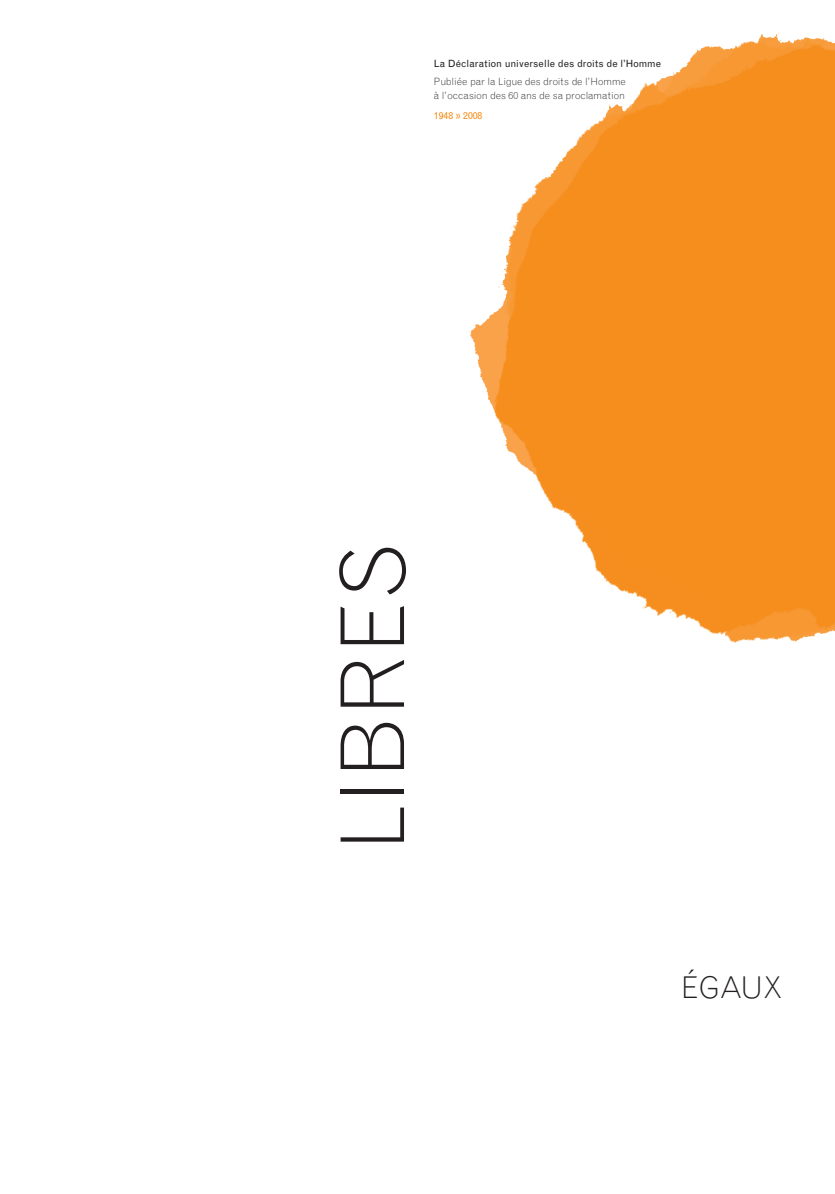
<style>
.page{position:relative;width:835px;height:1194px;background:#fff}
.page>*{position:absolute;margin:0;border:0;box-sizing:border-box;transform-origin:0 0}
.t1{font:300 87.9px "Grotesque";letter-spacing:.015em;color:#231f20}
.t2{font:300 30px "Grotesque";color:#231f20}
.t3{font:300 10px/14px "Grotesque";letter-spacing:-.005em;color:#231f20}
.t4{font:10px "Grotesque";color:#231f20}
.t5{font:10px "Grotesque";color:#f68e1e}
</style>
<div class="page">
<svg style="left:470px;top:33px;width:364px;height:610px"></svg>
<p class="t4" style="left:433px;top:60px;width:228px">La Déclaration universelle des droits de l’Homme</p>
<p class="t3" style="left:433px;top:75px;width:193px">Publiée par la Ligue des droits de l’Homme à l’occasion des 60 ans de sa proclamation</p>
<p class="t5" style="left:433px;top:112px;width:50px">1948 » 2008</p>
<h1 class="t1" style="left:340px;top:851px;width:310px;rotate:-90deg">LIBRES</h1>
<h2 class="t2" style="left:680px;top:976px;width:103px">ÉGAUX</h2>
</div>
